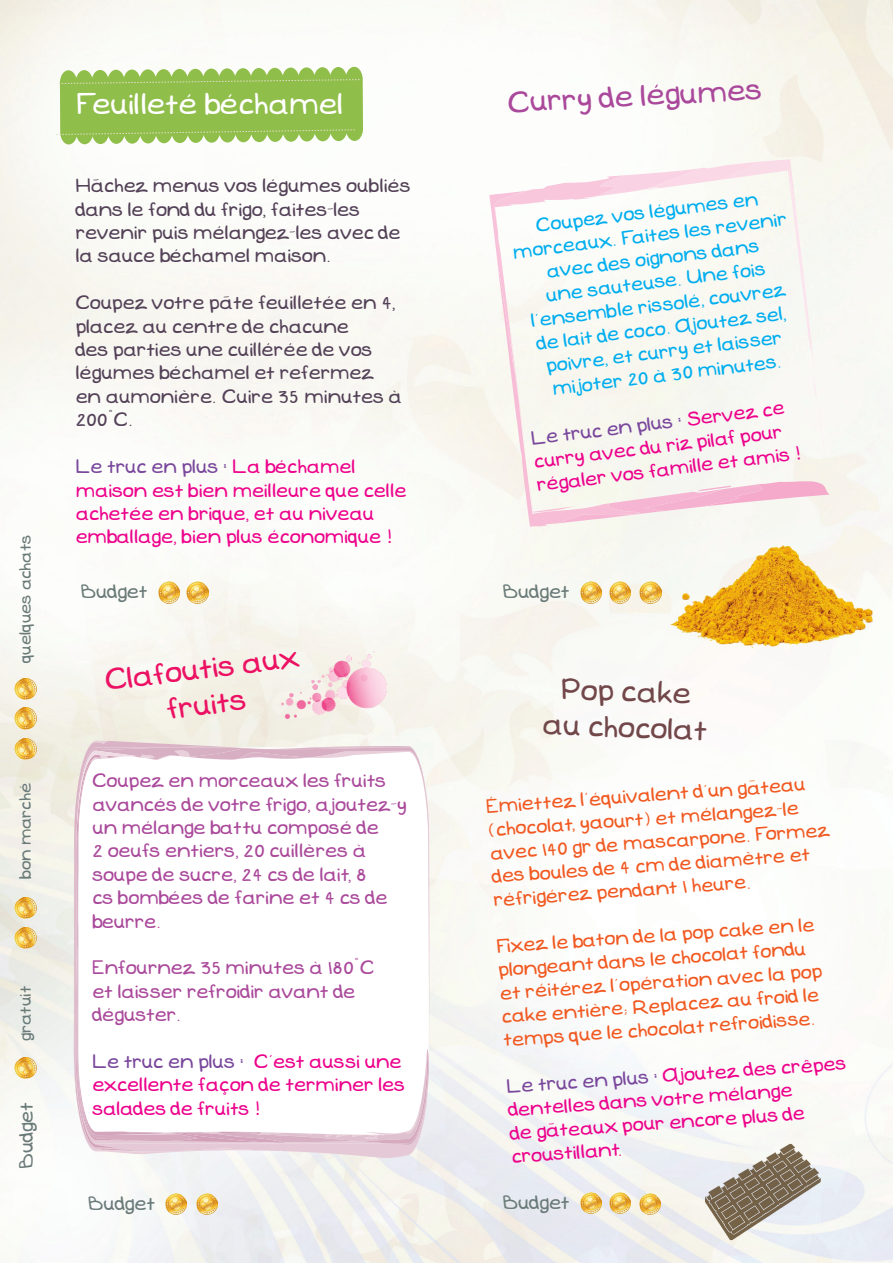
<style>
.page{position:relative;width:893px;height:1263px;background:#fff}
.page>*{position:absolute;margin:0;border:0;box-sizing:border-box;transform-origin:0 0}
.t1{font:30px "What Do We Do All Day";color:#ec1163}
.t2{font:30px "What Do We Do All Day";color:#fff}
.t3{font:30px "What Do We Do All Day";color:#72474a}
.t4{font:30px "What Do We Do All Day";color:#aa499b}
.t5{font:24px "What Do We Do All Day";color:#534157}
.t6{font:19.5px/23.4px "What Do We Do All Day";color:#ed028c}
.t7{font:19.5px/23.4px "What Do We Do All Day";color:#f15921}
.t8{font:19.5px/23.4px "What Do We Do All Day";color:#534157}
.t9{font:19.5px/23.4px "What Do We Do All Day";color:#aa499b}
.t10{font:19.5px/23.4px "What Do We Do All Day";color:#00aeef;text-align:center}
.t11{font:19.5px "What Do We Do All Day";color:#697a78}
.t12{font:19.5px "What Do We Do All Day";color:#f36e2a}
.t13{font:16.5px "What Do We Do All Day";color:#697a78}
.s1{font-size:24px}
.s2{font-size:19.5px}
.s3{color:#79479c}
</style>
<div class="page">
<img style="left:0;top:0;width:893px;height:1263px">
<svg style="left:74px;top:746px;width:355px;height:412px"></svg>
<svg style="left:56px;top:67px;width:307px;height:77px;background:#9cc55e"></svg>
<img style="left:281px;top:651px;width:106px;height:68px">
<svg style="left:489px;top:159px;width:341px;height:368px"></svg>
<img style="left:158px;top:581px;width:21px;height:22px">
<img style="left:580px;top:581px;width:21px;height:22px">
<img style="left:610px;top:581px;width:21px;height:22px">
<img style="left:166px;top:1193px;width:21px;height:22px">
<img style="left:580px;top:1192px;width:21px;height:22px">
<img style="left:610px;top:1192px;width:21px;height:22px">
<img style="left:703px;top:1142px;width:119px;height:100px">
<img style="left:15px;top:1057px;width:22px;height:22px">
<img style="left:15px;top:927px;width:22px;height:21px">
<img style="left:15px;top:897px;width:22px;height:21px">
<img style="left:15px;top:738px;width:22px;height:21px">
<img style="left:15px;top:708px;width:22px;height:21px">
<img style="left:15px;top:678px;width:22px;height:21px">
<img style="left:187px;top:581px;width:21px;height:22px">
<img style="left:197px;top:1193px;width:21px;height:22px">
<img style="left:639px;top:1193px;width:21px;height:22px">
<img style="left:640px;top:581px;width:21px;height:22px">
<img style="left:670px;top:545px;width:203px;height:104px">
<p class="t13" style="left:17px;top:663px;width:129px;rotate:-90deg">quelques achats</p>
<p class="t13" style="left:17px;top:879px;width:98px;rotate:-90deg">bon marché</p>
<p class="t13" style="left:17px;top:1041px;width:56px;rotate:-90deg">gratuit</p>
<p class="t11" style="left:16px;top:1169px;width:69px;rotate:-90deg">Budget</p>
<p class="t2" style="left:77px;top:89px;width:268px">Feuilleté béchamel</p>
<p class="t8" style="left:76px;top:174px;width:336px">Hachez menus vos légumes oubliés dans le fond du frigo, faites-les revenir puis mélangez-les avec de la sauce béchamel maison.</p>
<p class="t8" style="left:76px;top:291px;width:321px">Coupez votre pate feuilletée en <span class="s1">4</span>,</p>
<p class="t8" style="left:76px;top:315px;width:328px">placez au centre de chacune<br>des parties une cuillérée de vos légumes béchamel et refermez en aumonière. Cuire <span class="s1">35</span> minutes à</p>
<p class="t5" style="left:76px;top:406px;width:59px">200<span class="s2">°C.</span></p>
<p class="t6" style="left:76px;top:455px;width:332px"><span class="s3">Le truc en plus :</span> La béchamel maison est bien meilleure que celle achetée en brique, et au niveau emballage, bien plus économique !</p>
<p class="t8" style="left:93px;top:169px;width:8px">-</p>
<p class="t8" style="left:223px;top:286px;width:8px">-</p>
<p class="t4" style="left:507px;top:87px;width:256px;rotate:-3deg">Curry de légumes</p>
<p class="t10" style="left:509px;top:218px;width:277px;rotate:-7deg">Coupez vos légumes en morceaux. Faites les revenir avec des oignons dans<br>une sauteuse. Une fois l’ensemble rissolé, couvrez de lait de coco. Ajoutez sel, poivre, et curry et laisser mijoter <span class="s1">20</span> à <span class="s1">30</span> minutes.</p>
<p class="t6" style="left:530px;top:427px;width:267px;rotate:-7deg"><span class="s3">Le truc en plus :</span> Servez ce curry avec du riz pilaf pour régaler vos famille et amis !</p>
<p class="t11" style="left:80px;top:582px;width:69px">Budget</p>
<p class="t11" style="left:502px;top:582px;width:69px">Budget</p>
<p class="t1" style="left:103px;top:665px;width:197px;rotate:-7deg">Clafoutis aux</p>
<p class="t1" style="left:165px;top:694px;width:81px;rotate:-7deg">fruits</p>
<p class="t9" style="left:92px;top:769px;width:316px">Coupez en morceaux les fruits avancés de votre frigo, ajoutez-y un mélange battu composé de<br><span class="s1">2</span> oeufs entiers, <span class="s1">20</span> cuillères à soupe de sucre, <span class="s1">24</span> cs de lait, <span class="s1">8<br></span>cs bombées de farine et <span class="s1">4</span> cs de beurre.</p>
<p class="t9" style="left:92px;top:956px;width:283px">Enfournez <span class="s1">35</span> minutes à <span class="s1">180</span>°C et laisser refroidir avant de déguster.</p>
<p class="t6" style="left:92px;top:1050px;width:314px"><span class="s3">Le truc en plus :</span> C’est aussi une excellente façon de terminer les salades de fruits !</p>
<p class="t3" style="left:562px;top:674px;width:131px;rotate:2deg">Pop cake</p>
<p class="t3" style="left:543px;top:709px;width:166px;rotate:2deg">au chocolat</p>
<p class="t12" style="left:749px;top:772px;width:8px">-</p>
<p class="t7" style="left:486px;top:795px;width:342px;rotate:-4deg">Émiettez l’équivalent d’un gâteau (chocolat, yaourt) et mélangez-le avec <span class="s1">140</span> gr de mascarpone. Formez des boules de <span class="s1">4</span> cm de diamètre et réfrigérez pendant <span class="s1">1</span> heure.</p>
<p class="t7" style="left:496px;top:935px;width:324px;rotate:-4deg">Fixez le bâton de la pop cake en le plongeant dans le chocolat fondu et réitérez l’opération avec la pop cake entière; Replacez au froid le temps que le chocolat refroidisse.</p>
<p class="t6" style="left:506px;top:1075px;width:342px;rotate:-4deg"><span class="s3">Le truc en plus :</span> Ajoutez des crêpes dentelles dans votre mélange<br>de gâteaux pour encore plus de croustillant.</p>
<p class="t6" style="left:548px;top:1113px;width:8px">-</p>
<p class="t11" style="left:88px;top:1193px;width:69px">Budget</p>
<p class="t11" style="left:502px;top:1192px;width:69px">Budget</p>
</div>
